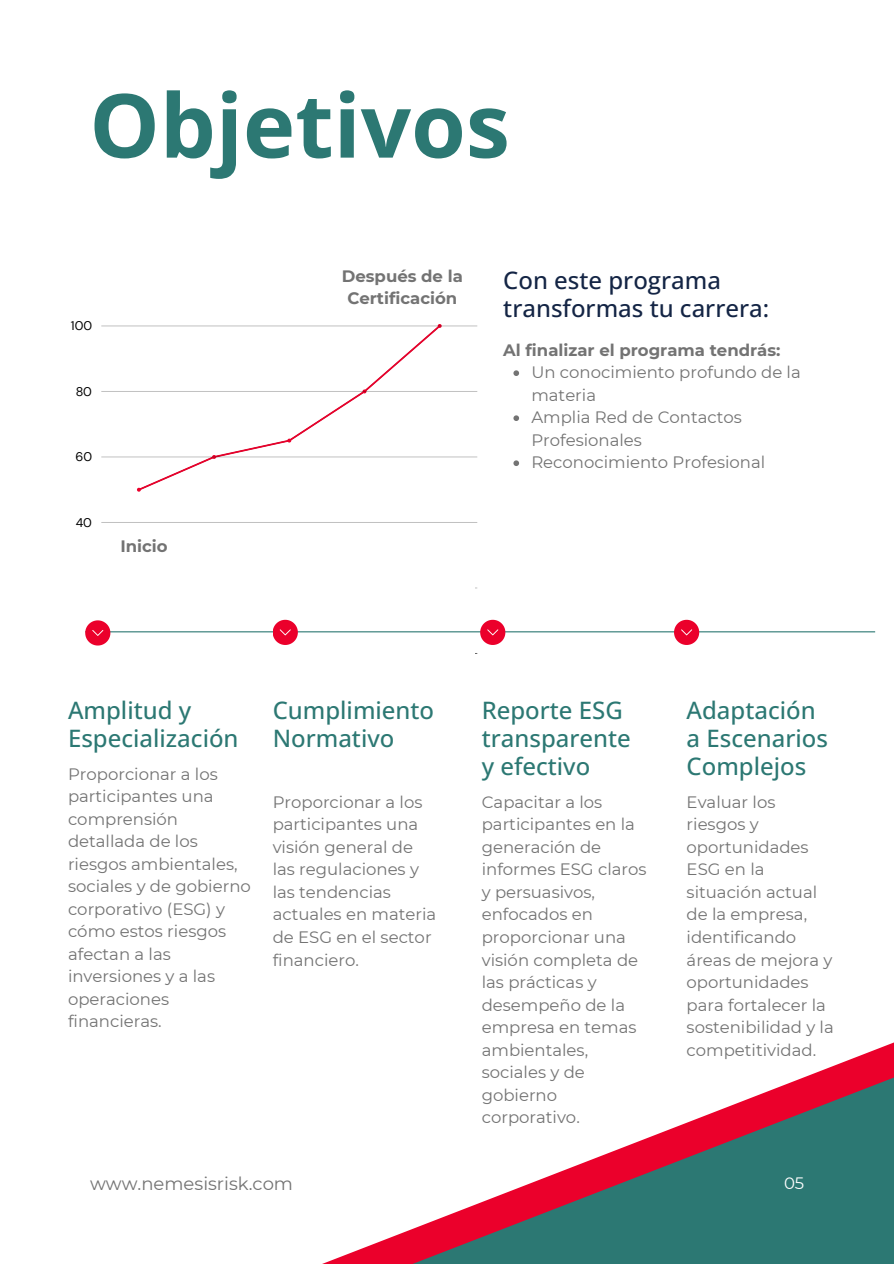
<style>
.page{position:relative;width:894px;height:1264px;background:#fff}
.page>*{position:absolute;margin:0;border:0;box-sizing:border-box;transform-origin:0 0}
.t1{font:700 88.5px "Open Sans";color:#2c7873}
.t2{font:500 24px/28.2px "Open Sans";color:#2c7873}
.t3{font:500 24px/28.2px "Open Sans";color:#142545}
.t4{font:18px "Montserrat";color:#737373}
.t5{font:16.5px/22.5px "Montserrat";color:#737373}
.t6{font:700 16.5px/22.5px "Montserrat";color:#737373;text-align:center}
.t7{font:16.5px "Montserrat";color:#fff}
.t8{font:12.6px "DM Sans";color:#000001}
</style>
<div class="page">
<svg style="left:325px;top:1043px;width:568px;height:220px"></svg>
<svg style="left:457px;top:1130px;width:436px;height:133px;background:#69797c"></svg>
<svg style="left:136px;top:324px;width:306px;height:168px"></svg>
<hr style="left:101px;top:653px;width:376px;height:1px;background:#000001;opacity:.6">
<hr style="left:101px;top:587px;width:376px;height:1px;background:#000001;opacity:.25">
<hr style="left:101px;top:522px;width:376px;height:1px;background:#c1c1c1">
<hr style="left:101px;top:456px;width:376px;height:1px;background:#ddd">
<hr style="left:101px;top:391px;width:376px;height:1px;background:#c2c2c2">
<hr style="left:101px;top:326px;width:376px;height:1px;background:#e2e2e2">
<div style="left:68px;top:531px;width:406px;height:160px;background:#fff"></div>
<hr style="left:85px;top:631px;width:789px;height:1px;background:#2c7873">
<svg style="left:480px;top:620px;width:25px;height:24px"></svg>
<svg style="left:674px;top:620px;width:25px;height:24px"></svg>
<svg style="left:273px;top:620px;width:25px;height:24px"></svg>
<svg style="left:86px;top:620px;width:24px;height:25px"></svg>
<svg style="left:513px;top:370px;width:6px;height:6px"></svg>
<svg style="left:513px;top:415px;width:6px;height:6px"></svg>
<svg style="left:513px;top:460px;width:6px;height:6px"></svg>
<h1 class="t1" style="left:89px;top:63px;width:422px">Objetivos</h1>
<p class="t8" style="left:71px;top:318px;width:23px">100</p>
<p class="t8" style="left:76px;top:383px;width:18px">80</p>
<p class="t8" style="left:75px;top:449px;width:18px">60</p>
<p class="t8" style="left:76px;top:514px;width:18px">40</p>
<p class="t6" style="left:120px;top:534px;width:49px">Inicio</p>
<p class="t6" style="left:342px;top:265px;width:122px">Después de la<br>Certificación</p>
<h2 class="t3" style="left:503px;top:266px;width:267px">Con este programa transformas tu carrera:</h2>
<p class="t6" style="left:503px;top:338px;width:279px">Al finalizar el programa tendrás:</p>
<p class="t5" style="left:531px;top:361px;width:271px">Un conocimiento profundo de la materia<br>Amplia Red de Contactos<br>Profesionales<br>Reconocimiento Profesional</p>
<h2 class="t2" style="left:68px;top:695px;width:172px">Amplitud y<br>Especialización</h2>
<p class="t5" style="left:68px;top:762px;width:184px">Proporcionar a los participantes una comprensión detallada de los riesgos ambientales, sociales y de gobierno corporativo (ESG) y cómo estos riesgos afectan a las inversiones y a las operaciones financieras.</p>
<h2 class="t2" style="left:272px;top:695px;width:163px">Cumplimiento<br>Normativo</h2>
<p class="t5" style="left:272px;top:790px;width:165px">Proporcionar a los participantes una visión general de las regulaciones y las tendencias actuales en materia de ESG en el sector financiero.</p>
<h2 class="t2" style="left:481px;top:695px;width:151px">Reporte ESG transparente y efectivo</h2>
<p class="t5" style="left:481px;top:790px;width:166px">Capacitar a los participantes en la generación de informes ESG claros y persuasivos, enfocados en proporcionar una visión completa de las prácticas y desempeño de la empresa en temas ambientales, sociales y de gobierno corporativo.</p>
<h2 class="t2" style="left:686px;top:695px;width:143px">Adaptación a Escenarios<br>Complejos</h2>
<p class="t5" style="left:686px;top:790px;width:149px">Evaluar los riesgos y oportunidades<br>ESG en la situación actual de la empresa, identificando áreas de mejora y oportunidades para fortalecer la sostenibilidad y la competitividad.</p>
<p class="t4" style="left:90px;top:1172px;width:204px">www.nemesisrisk.com</p>
<p class="t7" style="left:783px;top:1172px;width:22px">05</p>
</div>
